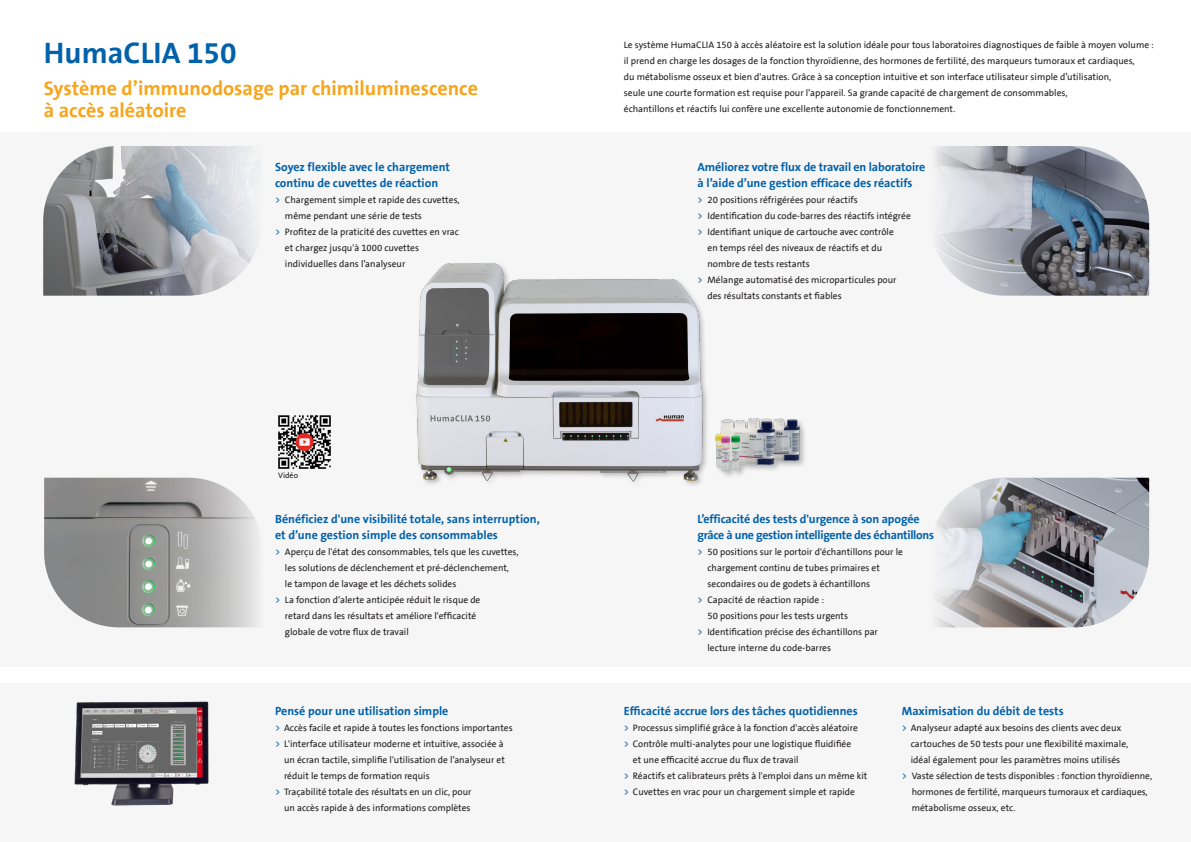
<style>
.page{position:relative;width:1191px;height:842px;background:#fff}
.page>*{position:absolute;margin:0;border:0;box-sizing:border-box;transform-origin:0 0}
.t1{font:700 30px "The Sans B7";color:#0161ab}
.t2{font:700 20px/22px "The Sans B7";color:#f9a51b}
.t3{font:700 12px/16px "The Sans B7";color:#0161ab}
.t4{font:700 12px/16px "The Sans B7";letter-spacing:-.025em;color:#0161ab}
.t5{font:9.5px/16px "The Sans B5 Plain";color:#231f20}
.Human_Katalog___Text_Aufzählung{font:8px "The Sans B5 Plain";color:#231f20}
.s1{color:#0161ab}
</style>
<div class="page">
<div style="left:0;top:133px;width:1191px;height:534px;background:#f6f6f6"></div>
<div style="left:0;top:683px;width:1191px;height:159px;background:#f6f6f6"></div>
<img style="left:935px;top:146px;width:214px;height:150px">
<img style="left:936px;top:478px;width:213px;height:149px">
<img style="left:43px;top:146px;width:216px;height:150px">
<img style="left:44px;top:478px;width:214px;height:149px">
<img style="left:74px;top:701px;width:135px;height:105px">
<img style="left:416px;top:262px;width:290px;height:223px">
<img style="left:695px;top:391px;width:110px;height:92px">
<img style="left:278px;top:415px;width:53px;height:54px">
<p class="t1" style="left:44px;top:37px;width:194px">HumaCLIA 150</p>
<p class="t2" style="left:44px;top:78px;width:435px">Système d’immunodosage par chimiluminescence à accès aléatoire</p>
<p class="t3" style="left:275px;top:159px;width:176px">Soyez flexible avec le chargement</p>
<p class="t3" style="left:275px;top:175px;width:165px">continu de cuvettes de réaction</p>
<p class="t5" style="left:275px;top:192px;width:186px"><span class="s1">&gt;</span> Chargement simple et rapide des cuvettes,</p>
<p class="t5" style="left:285px;top:208px;width:138px">même pendant une série de tests</p>
<p class="t5" style="left:275px;top:224px;width:185px"><span class="s1">&gt;</span> Profitez de la praticité des cuvettes en vrac</p>
<p class="t5" style="left:285px;top:240px;width:136px">et chargez jusqu'à 1000 cuvettes individuelles dans l’analyseur</p>
<p class="Human_Katalog___Text_Aufzählung" style="left:278px;top:471px;width:21px">Vidéo</p>
<p class="t3" style="left:275px;top:511px;width:266px">Bénéficiez d'une visibilité totale, sans interruption, et d’une gestion simple des consommables</p>
<p class="t5" style="left:285px;top:544px;width:235px;text-indent:-10px"><span class="s1">&gt;</span> Aperçu de l'état des consommables, tels que les cuvettes, les solutions de déclenchement et pré-déclenchement, le tampon de lavage et les déchets solides</p>
<p class="t5" style="left:285px;top:592px;width:197px;text-indent:-10px"><span class="s1">&gt;</span> La fonction d‘alerte anticipée réduit le risque de retard dans les résultats et améliore l'efficacité globale de votre flux de travail</p>
<p class="t3" style="left:275px;top:703px;width:175px">Pensé pour une utilisation simple</p>
<p class="t5" style="left:275px;top:720px;width:239px"><span class="s1">&gt;</span> Accès facile et rapide à toutes les fonctions importantes</p>
<p class="t5" style="left:284px;top:736px;width:222px;text-indent:-9px"><span class="s1">&gt;</span> L'interface utilisateur moderne et intuitive, associée à un écran tactile, simplifie l'utilisation de l’analyseur et réduit le temps de formation requis</p>
<p class="t5" style="left:275px;top:784px;width:198px;text-align:right"><span class="s1">&gt;</span> Traçabilité totale des résultats en un clic, pour un accès rapide à des informations complètes</p>
<p class="t5" style="left:624px;top:37px;width:531px">Le système HumaCLIA 150 à accès aléatoire est la solution idéale pour tous laboratoires diagnostiques de faible à moyen volume :</p>
<p class="t5" style="left:624px;top:53px;width:512px">il prend en charge les dosages de la fonction thyroïdienne, des hormones de fertilité, des marqueurs tumoraux et cardiaques, du métabolisme osseux et bien d'autres. Grâce à sa conception intuitive et son interface utilisateur simple d’utilisation, seule une courte formation est requise pour l’appareil. Sa grande capacité de chargement de consommables,<br>échantillons et réactifs lui confère une excellente autonomie de fonctionnement.</p>
<p class="t3" style="left:697px;top:159px;width:229px">Améliorez votre flux de travail en laboratoire à l’aide d’une gestion efficace des réactifs</p>
<p class="t5" style="left:697px;top:192px;width:162px"><span class="s1">&gt;</span> 20 positions réfrigérées pour réactifs</p>
<p class="t5" style="left:697px;top:208px;width:215px"><span class="s1">&gt;</span> Identification du code-barres des réactifs intégrée</p>
<p class="t5" style="left:707px;top:224px;width:188px;text-indent:-10px"><span class="s1">&gt;</span> Identifiant unique de cartouche avec contrôle en temps réel des niveaux de réactifs et du nombre de tests restants</p>
<p class="t5" style="left:707px;top:272px;width:191px;text-indent:-10px"><span class="s1">&gt;</span> Mélange automatisé des microparticules pour des résultats constants et fiables</p>
<p class="t4" style="left:697px;top:511px;width:238px">L’efficacité des tests d'urgence à son apogée grâce à une gestion intelligente des échantillons</p>
<p class="t5" style="left:707px;top:544px;width:197px;text-indent:-10px"><span class="s1">&gt;</span> 50 positions sur le portoir d'échantillons pour le chargement continu de tubes primaires et secondaires ou de godets à échantillons</p>
<p class="t5" style="left:697px;top:592px;width:128px"><span class="s1">&gt;</span> Capacité de réaction rapide :</p>
<p class="t5" style="left:707px;top:608px;width:142px">50 positions pour les tests urgents</p>
<p class="t5" style="left:697px;top:624px;width:182px"><span class="s1">&gt;</span> Identification précise des échantillons par</p>
<p class="t5" style="left:707px;top:640px;width:125px">lecture interne du code-barres</p>
<p class="t3" style="left:624px;top:703px;width:235px">Efficacité accrue lors des tâches quotidiennes</p>
<p class="t5" style="left:624px;top:720px;width:235px"><span class="s1">&gt;</span> Processus simplifié grâce à la fonction d'accès aléatoire</p>
<p class="t5" style="left:624px;top:736px;width:229px"><span class="s1">&gt;</span> Contrôle multi-analytes pour une logistique fluidifiée</p>
<p class="t5" style="left:624px;top:752px;width:245px;text-indent:9px">et une efficacité accrue du flux de travail<br><span class="s1">&gt;</span> Réactifs et calibrateurs prêts à l'emploi dans un même kit <span class="s1">&gt;</span> Cuvettes en vrac pour un chargement simple et rapide</p>
<p class="t3" style="left:901px;top:703px;width:163px">Maximisation du débit de tests</p>
<p class="t5" style="left:910px;top:720px;width:219px;text-indent:-9px"><span class="s1">&gt;</span> Analyseur adapté aux besoins des clients avec deux cartouches de 50 tests pour une flexibilité maximale, idéal également pour les paramètres moins utilisés</p>
<p class="t5" style="left:911px;top:768px;width:242px;text-indent:-10px"><span class="s1">&gt;</span> Vaste sélection de tests disponibles : fonction thyroïdienne, hormones de fertilité, marqueurs tumoraux et cardiaques, métabolisme osseux, etc.</p>
</div>
